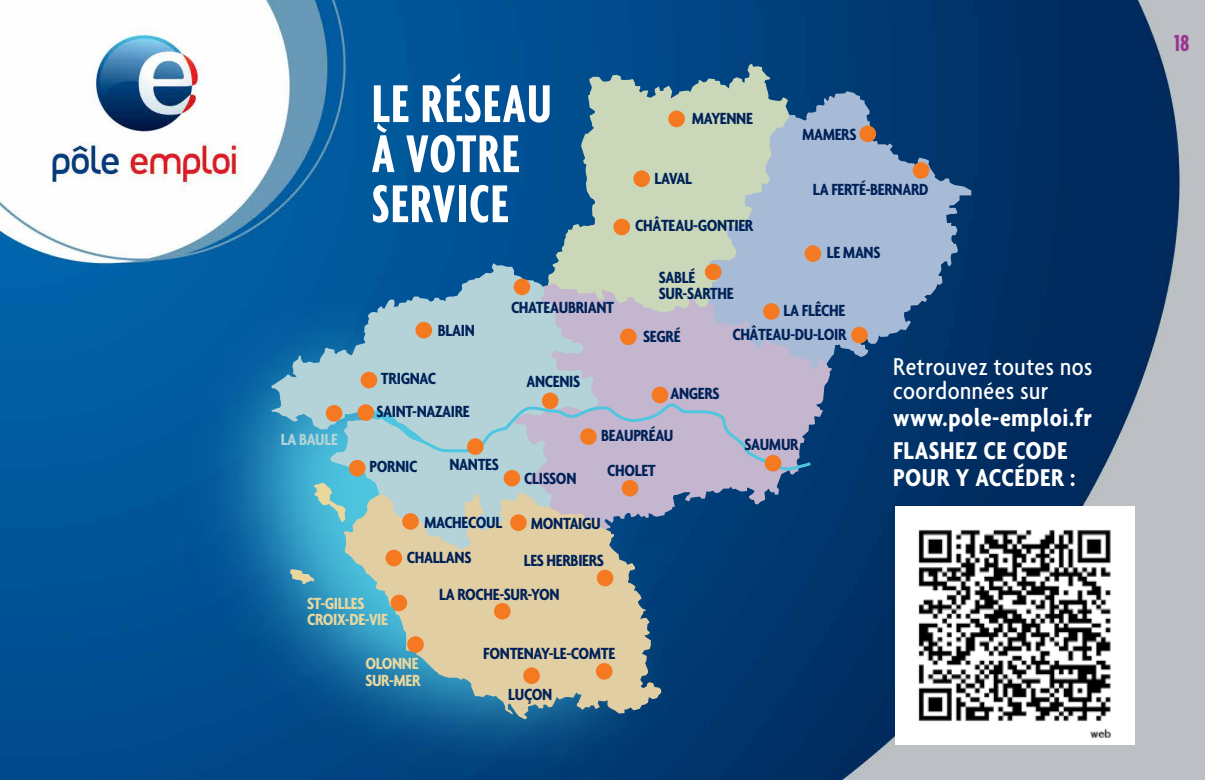
<style>
.page{position:relative;width:1205px;height:780px;background:#fff}
.page>*{position:absolute;margin:0;border:0;box-sizing:border-box;transform-origin:0 0}
.t1{font:700 extra-condensed 57.5px/50px "Agenda";letter-spacing:.02em;color:#fff}
.t2{font:700 condensed 26.25px/33.5px "Agenda";letter-spacing:.02em;color:#fff}
.t3{font:500 condensed 26.25px/24px "Agenda";letter-spacing:.02em;color:#fff}
.t4{font:700 extra-condensed 25px "Agenda";color:#9a3393}
.t5{font:700 condensed 17.5px/16.2px "Agenda";letter-spacing:-.02em;color:#002259}
.t6{font:700 condensed 17.5px/16.2px "Agenda";letter-spacing:-.02em;color:#e9d79e}
.t7{font:700 condensed 17.5px "Agenda";letter-spacing:-.02em;color:#b4d3d8}
</style>
<div class="page">
<img style="left:0;top:0;width:1205px;height:780px">
<img style="left:177px;top:283px;width:510px;height:497px">
<svg style="left:344px;top:529px;width:317px;height:190px;fill:#e2cea3"></svg>
<svg style="left:290px;top:569px;width:24px;height:15px"></svg>
<svg style="left:548px;top:64px;width:244px;height:219px;fill:#cad8b9"></svg>
<svg style="left:599px;top:283px;width:233px;height:246px;fill:#c3b6ce"></svg>
<svg style="left:271px;top:263px;width:328px;height:286px;fill:#b4ced5"></svg>
<svg style="left:708px;top:91px;width:263px;height:278px;fill:#a8bbd6"></svg>
<svg style="left:371px;top:403px;width:442px;height:69px"></svg>
<div style="left:668px;top:111px;width:17px;height:16px;background:#f47920;border-radius:50%"></div>
<div style="left:859px;top:125px;width:17px;height:17px;background:#f47920;border-radius:50%"></div>
<div style="left:912px;top:162px;width:17px;height:17px;background:#f47920;border-radius:50%"></div>
<div style="left:804px;top:245px;width:17px;height:17px;background:#f47920;border-radius:50%"></div>
<div style="left:705px;top:263px;width:16px;height:17px;background:#f47920;border-radius:50%"></div>
<div style="left:620px;top:328px;width:17px;height:17px;background:#f47920;border-radius:50%"></div>
<div style="left:651px;top:386px;width:17px;height:17px;background:#f47920;border-radius:50%"></div>
<div style="left:542px;top:392px;width:16px;height:17px;background:#f47920;border-radius:50%"></div>
<div style="left:514px;top:278px;width:16px;height:17px;background:#f47920;border-radius:50%"></div>
<div style="left:415px;top:322px;width:17px;height:16px;background:#f47920;border-radius:50%"></div>
<div style="left:361px;top:372px;width:16px;height:16px;background:#f47920;border-radius:50%"></div>
<div style="left:467px;top:438px;width:17px;height:17px;background:#f47920;border-radius:50%"></div>
<div style="left:504px;top:470px;width:16px;height:16px;background:#f47920;border-radius:50%"></div>
<div style="left:402px;top:513px;width:17px;height:16px;background:#f47920;border-radius:50%"></div>
<div style="left:510px;top:514px;width:17px;height:17px;background:#f47920;border-radius:50%"></div>
<div style="left:386px;top:549px;width:16px;height:17px;background:#f47920;border-radius:50%"></div>
<div style="left:597px;top:569px;width:16px;height:17px;background:#f47920;border-radius:50%"></div>
<div style="left:494px;top:603px;width:16px;height:16px;background:#f47920;border-radius:50%"></div>
<div style="left:390px;top:594px;width:17px;height:17px;background:#f47920;border-radius:50%"></div>
<div style="left:407px;top:636px;width:17px;height:16px;background:#f47920;border-radius:50%"></div>
<div style="left:596px;top:663px;width:16px;height:16px;background:#f47920;border-radius:50%"></div>
<div style="left:349px;top:460px;width:17px;height:16px;background:#f47920;border-radius:50%"></div>
<div style="left:326px;top:405px;width:16px;height:16px;background:#f47920;border-radius:50%"></div>
<div style="left:357px;top:404px;width:17px;height:17px;background:#f47920;border-radius:50%"></div>
<div style="left:580px;top:428px;width:17px;height:17px;background:#f47920;border-radius:50%"></div>
<div style="left:622px;top:480px;width:16px;height:16px;background:#f47920;border-radius:50%"></div>
<div style="left:765px;top:455px;width:16px;height:16px;background:#f47920;border-radius:50%"></div>
<div style="left:763px;top:303px;width:17px;height:17px;background:#f47920;border-radius:50%"></div>
<div style="left:851px;top:327px;width:17px;height:16px;background:#f47920;border-radius:50%"></div>
<div style="left:633px;top:170px;width:17px;height:17px;background:#f47920;border-radius:50%"></div>
<div style="left:613px;top:219px;width:17px;height:16px;background:#f47920;border-radius:50%"></div>
<div style="left:523px;top:667px;width:17px;height:17px;background:#f47920;border-radius:50%"></div>
<img style="left:895px;top:506px;width:239px;height:238px">
<p class="t7" style="left:281px;top:429px;width:59px">LA BAULE</p>
<h1 class="t1" style="left:372px;top:78px;width:181px">LE RÉSEAU<br>À VOTRE<br>SERVICE</h1>
<p class="t5" style="left:438px;top:321px;width:39px">BLAIN</p>
<p class="t5" style="left:511px;top:299px;width:105px">CHATEAUBRIANT</p>
<p class="t5" style="left:692px;top:109px;width:62px">MAYENNE</p>
<p class="t5" style="left:654px;top:170px;width:39px">LAVAL</p>
<p class="t5" style="left:635px;top:217px;width:120px">CHÂTEAU-GONTIER</p>
<p class="t5" style="left:659px;top:268px;width:76px">SABLÉ<br>SUR-SARTHE</p>
<p class="t5" style="left:802px;top:126px;width:56px">MAMERS</p>
<p class="t5" style="left:813px;top:181px;width:117px">LA FERTÉ-BERNARD</p>
<p class="t5" style="left:827px;top:244px;width:55px">LE MANS</p>
<p class="t5" style="left:783px;top:302px;width:63px">LA FLÊCHE</p>
<p class="t5" style="left:643px;top:327px;width:39px">SEGRÉ</p>
<p class="t5" style="left:732px;top:326px;width:116px">CHÂTEAU-DU-LOIR</p>
<p class="t5" style="left:381px;top:369px;width:57px">TRIGNAC</p>
<p class="t5" style="left:376px;top:402px;width:95px">SAINT-NAZAIRE</p>
<p class="t5" style="left:369px;top:458px;width:49px">PORNIC</p>
<p class="t5" style="left:449px;top:455px;width:51px">NANTES</p>
<p class="t5" style="left:424px;top:513px;width:80px">MACHECOUL</p>
<p class="t5" style="left:407px;top:548px;width:66px">CHALLANS</p>
<p class="t5" style="left:526px;top:373px;width:55px">ANCENIS</p>
<p class="t5" style="left:524px;top:469px;width:54px">CLISSON</p>
<p class="t5" style="left:670px;top:385px;width:51px">ANGERS</p>
<p class="t5" style="left:601px;top:426px;width:74px">BEAUPRÉAU</p>
<p class="t5" style="left:607px;top:461px;width:50px">CHOLET</p>
<p class="t5" style="left:531px;top:514px;width:71px">MONTAIGU</p>
<p class="t5" style="left:524px;top:551px;width:82px">LES HERBIERS</p>
<p class="t5" style="left:744px;top:436px;width:56px">SAUMUR</p>
<h2 class="t3" style="left:893px;top:354px;width:201px">Retrouvez toutes nos coordonnées sur</h2>
<h2 class="t2" style="left:893px;top:400px;width:200px">www.pole-emploi.fr<br>FLASHEZ CE CODE</h2>
<h2 class="t2" style="left:893px;top:460px;width:184px">POUR Y ACCÉDER :</h2>
<p class="t6" style="left:307px;top:595px;width:82px">ST-GILLES<br>CROIX-DE-VIE</p>
<p class="t6" style="left:365px;top:655px;width:57px">OLONNE<br>SUR-MER</p>
<p class="t5" style="left:439px;top:585px;width:122px">LA ROCHE-SUR-YON</p>
<p class="t5" style="left:483px;top:644px;width:134px">FONTENAY-LE-COMTE</p>
<p class="t5" style="left:508px;top:685px;width:46px">LUÇON</p>
<h3 class="t4" style="left:1174px;top:29px;width:17px">18</h3>
</div>
